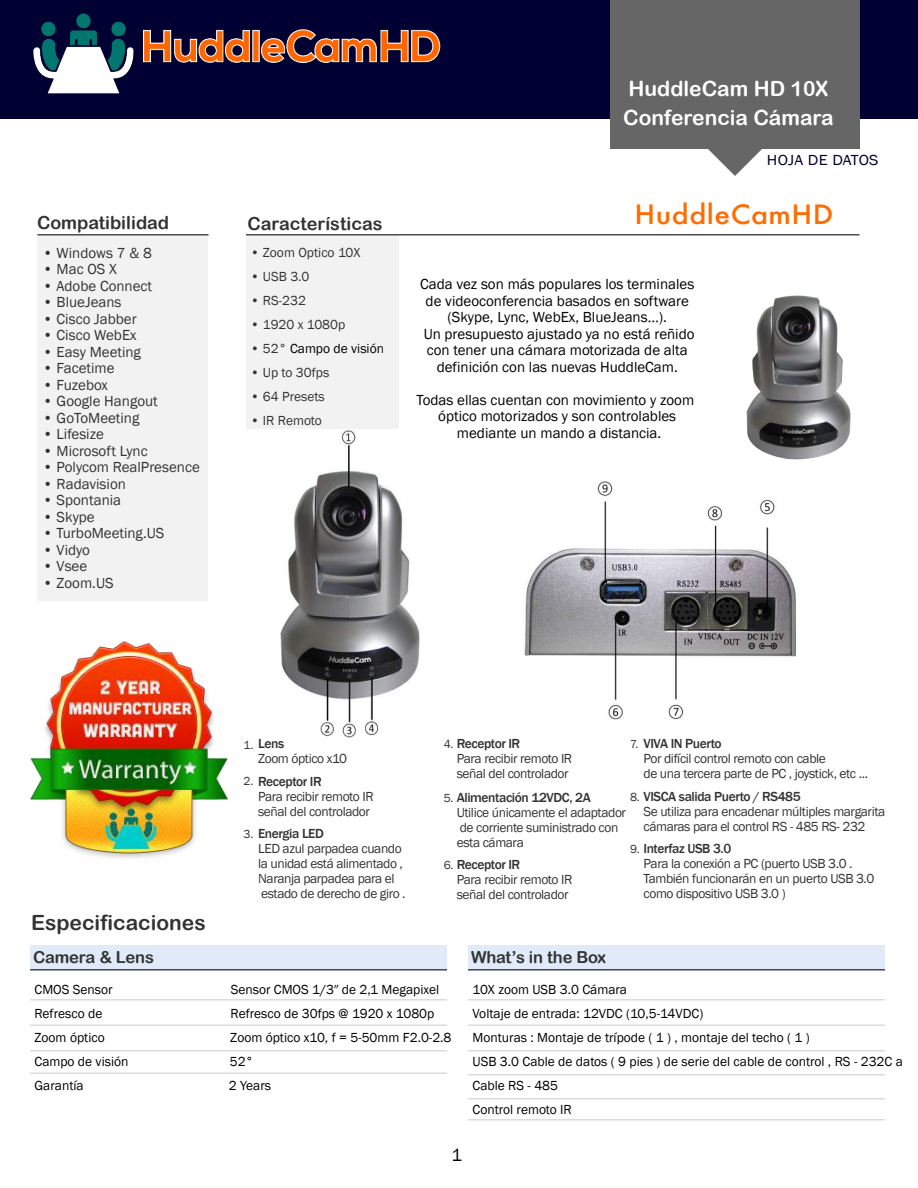
<style>
.page{position:relative;width:918px;height:1188px;background:#fff}
.page>*{position:absolute;margin:0;border:0;box-sizing:border-box;transform-origin:0 0}
.t1{font:500 25.95px "Futura";letter-spacing:.02em;color:#ff6c00;scale:1.09 1}
.t2{font:21px/28.5px "Arial Rounded MT Bold";color:#fff}
.t3{font:21px "Arial Rounded MT Bold";color:#333}
.t4{font:18px "Arial Rounded MT Bold";color:#333}
.t5{font:18px "Franklin Gothic";color:#000}
.t6{font:16.5px "Arial Rounded MT Bold";letter-spacing:-.005em;color:#333}
.t7{font:15px/16.5px "Franklin Gothic";color:#000;text-align:center}
.t8{font:15px "Franklin Gothic";color:#333}
.t9{font:15px "Franklin Gothic";letter-spacing:.01em;color:#003;scale:1.09 1}
.t10{font:13.5px/15px "Franklin Gothic";letter-spacing:-.03em;color:#333}
.t11{font:13.5px/24px "Franklin Gothic";color:#000}
.t12{font:500 13.5px "Franklin Gothic";letter-spacing:-.03em;color:#333}
.t13{font:13.5px "Franklin Gothic";color:#333}
.t14{font:13.5px "Franklin Gothic";letter-spacing:-.005em;color:#333}
.t15{font:12px "Franklin Gothic";color:#333}
.s1{color:#333}
</style>
<div class="page">
<div style="left:38px;top:236px;width:170px;height:366px;background:#f2f2f2"></div>
<div style="left:468px;top:945px;width:417px;height:25px;background:#e1eaf9"></div>
<div style="left:246px;top:236px;width:153px;height:204px;background:#f2f2f2"></div>
<svg style="left:701px;top:148px;width:68px;height:28px"></svg>
<div style="left:0;top:0;width:918px;height:118px;background:#003"></div>
<div style="left:610px;top:0;width:250px;height:148px;background:#666"></div>
<hr style="left:246px;top:234px;width:614px;height:2px;background:#4d4d4d">
<hr style="left:468px;top:969px;width:417px;height:1px;background:#4d4d4d">
<hr style="left:468px;top:999px;width:417px;height:1px;background:#4d4d4d">
<hr style="left:468px;top:1024px;width:417px;height:2px;background:#4d4d4d">
<hr style="left:468px;top:1050px;width:417px;height:2px;background:#4d4d4d">
<hr style="left:468px;top:1074px;width:417px;height:2px;background:#4d4d4d">
<hr style="left:468px;top:1098px;width:417px;height:2px;background:#4d4d4d">
<hr style="left:468px;top:1119px;width:417px;height:1px;background:#4d4d4d">
<hr style="left:38px;top:234px;width:170px;height:2px;background:#4d4d4d">
<div style="left:30px;top:945px;width:417px;height:25px;background:#e1eaf9"></div>
<hr style="left:30px;top:969px;width:417px;height:1px;background:#4d4d4d">
<hr style="left:30px;top:999px;width:417px;height:1px;background:#4d4d4d">
<hr style="left:30px;top:1024px;width:417px;height:2px;background:#4d4d4d">
<hr style="left:30px;top:1050px;width:417px;height:2px;background:#4d4d4d">
<hr style="left:30px;top:1072px;width:417px;height:2px;background:#4d4d4d">
<img style="left:30px;top:641px;width:198px;height:217px">
<img style="left:33px;top:13px;width:408px;height:81px">
<img style="left:217px;top:429px;width:203px;height:309px">
<img style="left:746px;top:295px;width:105px;height:165px">
<img style="left:524px;top:481px;width:272px;height:238px">
<h2 class="t2" style="left:623px;top:74px;width:212px">HuddleCam HD 10X<br>Conferencia Cámara</h2>
<h3 class="t4" style="left:37px;top:212px;width:134px">Compatibilidad</h3>
<p class="t8" style="left:43px;top:243px;width:111px">• Windows 7 &amp; 8</p>
<p class="t8" style="left:43px;top:260px;width:76px">• Mac OS X</p>
<p class="t8" style="left:43px;top:276px;width:111px">• Adobe Connect</p>
<p class="t8" style="left:43px;top:293px;width:80px">• BlueJeans</p>
<p class="t8" style="left:43px;top:309px;width:95px">• Cisco Jabber</p>
<p class="t8" style="left:43px;top:326px;width:95px">• Cisco WebEx</p>
<p class="t8" style="left:43px;top:342px;width:100px">• Easy Meeting</p>
<p class="t8" style="left:43px;top:359px;width:73px">• Facetime</p>
<p class="t8" style="left:43px;top:375px;width:67px">• Fuzebox</p>
<p class="t8" style="left:43px;top:392px;width:117px">• Google Hangout</p>
<p class="t8" style="left:43px;top:408px;width:98px">• GoToMeeting</p>
<p class="t8" style="left:43px;top:425px;width:63px">• Lifesize</p>
<p class="t8" style="left:43px;top:441px;width:106px">• Microsoft Lync</p>
<p class="t8" style="left:43px;top:458px;width:158px">• Polycom RealPresence</p>
<p class="t8" style="left:43px;top:474px;width:85px">• Radavision</p>
<p class="t8" style="left:43px;top:491px;width:80px">• Spontania</p>
<p class="t8" style="left:43px;top:507px;width:53px">• Skype</p>
<p class="t8" style="left:43px;top:524px;width:123px">• TurboMeeting.US</p>
<p class="t8" style="left:43px;top:540px;width:49px">• Vidyo</p>
<p class="t8" style="left:43px;top:557px;width:46px">• Vsee</p>
<p class="t8" style="left:43px;top:573px;width:72px">• Zoom.US</p>
<h3 class="t4" style="left:248px;top:213px;width:137px">Características</h3>
<p class="t13" style="left:251px;top:244px;width:111px">• Zoom Optico 10X</p>
<p class="t10" style="left:251px;top:269px;width:60px">• USB 3.0</p>
<p class="t10" style="left:251px;top:293px;width:57px">• RS-232</p>
<p class="t13" style="left:251px;top:316px;width:96px">• 1920 x 1080p</p>
<p class="t11" style="left:251px;top:337px;width:135px"><span class="s1">• 52°</span> Campo de visión</p>
<p class="t13" style="left:251px;top:364px;width:80px">• Up to 30fps</p>
<p class="t13" style="left:251px;top:388px;width:76px">• 64 Presets</p>
<p class="t14" style="left:251px;top:412px;width:73px">• IR Remoto</p>
<p class="t9" style="left:767px;top:150px;width:104px">HOJA DE DATOS</p>
<h1 class="t1" style="left:635px;top:197px;width:184px">HuddleCamHD</h1>
<p class="t7" style="left:420px;top:276px;width:276px">Cada vez son más populares los terminales de videoconferencia basados en software (Skype, Lync, WebEx, BlueJeans…).<br>Un presupuesto ajustado ya no está reñido con tener una cámara motorizada de alta definición con las nuevas HuddleCam.</p>
<p class="t7" style="left:416px;top:392px;width:279px">Todas ellas cuentan con movimiento y zoom óptico motorizados y son controlables mediante un mando a distancia.</p>
<h2 class="t3" style="left:31px;top:910px;width:176px">Especificaciones</h2>
<p class="t12" style="left:258px;top:735px;width:28px">Lens</p>
<p class="t10" style="left:258px;top:751px;width:91px">Zoom óptico x10</p>
<p class="t12" style="left:258px;top:773px;width:65px">Receptor IR</p>
<p class="t10" style="left:258px;top:790px;width:117px">Para recibir remoto IR señal del controlador</p>
<p class="t15" style="left:244px;top:737px;width:11px">1.</p>
<p class="t15" style="left:244px;top:773px;width:12px">2.</p>
<p class="t12" style="left:258px;top:825px;width:67px">Energia LED</p>
<p class="t10" style="left:258px;top:841px;width:149px">LED azul parpadea cuando la unidad está alimentado ,<br>Naranja parpadea para el estado de derecho de giro .</p>
<p class="t15" style="left:244px;top:826px;width:12px">3.</p>
<p class="t12" style="left:457px;top:736px;width:65px">Receptor IR</p>
<p class="t10" style="left:457px;top:752px;width:117px">Para recibir remoto IR señal del controlador</p>
<p class="t12" style="left:457px;top:789px;width:136px">Alimentación 12VDC, 2A</p>
<p class="t10" style="left:457px;top:806px;width:171px">Utilice únicamente el adaptador de corriente suministrado con esta cámara</p>
<p class="t12" style="left:644px;top:736px;width:80px">VIVA IN Puerto</p>
<p class="t10" style="left:644px;top:752px;width:226px">Por difícil control remoto con cable<br>de una tercera parte de PC , joystick, etc ...</p>
<p class="t15" style="left:444px;top:737px;width:11px">4.</p>
<p class="t15" style="left:630px;top:737px;width:10px">7.</p>
<p class="t12" style="left:644px;top:788px;width:159px">VISCA salida Puerto / RS485</p>
<p class="t10" style="left:644px;top:804px;width:243px">Se utiliza para encadenar múltiples margarita cámaras para el control RS - 485 RS- 232</p>
<p class="t12" style="left:644px;top:841px;width:89px">Interfaz USB 3.0</p>
<p class="t10" style="left:644px;top:857px;width:232px">Para la conexión a PC (puerto USB 3.0 .<br>También funcionarán en un puerto USB 3.0 como dispositivo USB 3.0 )</p>
<p class="t15" style="left:630px;top:790px;width:11px">8.</p>
<p class="t15" style="left:444px;top:791px;width:11px">5.</p>
<p class="t15" style="left:630px;top:842px;width:11px">9.</p>
<p class="t12" style="left:457px;top:856px;width:65px">Receptor IR</p>
<p class="t10" style="left:457px;top:872px;width:117px">Para recibir remoto IR señal del controlador</p>
<p class="t15" style="left:444px;top:858px;width:11px">6.</p>
<p class="t6" style="left:33px;top:947px;width:123px">Camera &amp; Lens</p>
<p class="t11" style="left:35px;top:977px;width:80px">CMOS Sensor</p>
<p class="t11" style="left:231px;top:977px;width:210px">Sensor CMOS 1/3″ de 2,1 Megapixel</p>
<p class="t11" style="left:35px;top:1001px;width:69px">Refresco de</p>
<p class="t11" style="left:231px;top:1001px;width:205px">Refresco de 30fps @ 1920 x 1080p</p>
<p class="t11" style="left:35px;top:1025px;width:72px">Zoom óptico</p>
<p class="t11" style="left:230px;top:1025px;width:223px">Zoom óptico x10, f = 5-50mm F2.0-2.8</p>
<p class="t11" style="left:35px;top:1049px;width:95px">Campo de visión</p>
<p class="t11" style="left:230px;top:1049px;width:25px">52°</p>
<p class="t11" style="left:35px;top:1073px;width:51px">Garantía</p>
<p class="t11" style="left:229px;top:1073px;width:44px">2 Years</p>
<p class="t6" style="left:471px;top:947px;width:137px">What’s in the Box</p>
<p class="t11" style="left:473px;top:977px;width:432px">10X zoom USB 3.0 Cámara<br>Voltaje de entrada: 12VDC (10,5-14VDC)<br>Monturas : Montaje de trípode ( 1 ) , montaje del techo ( 1 )<br>USB 3.0 Cable de datos ( 9 pies ) de serie del cable de control , RS - 232C a Cable RS - 485<br>Control remoto IR</p>
<h3 class="t5" style="left:452px;top:1144px;width:12px">1</h3>
</div>
